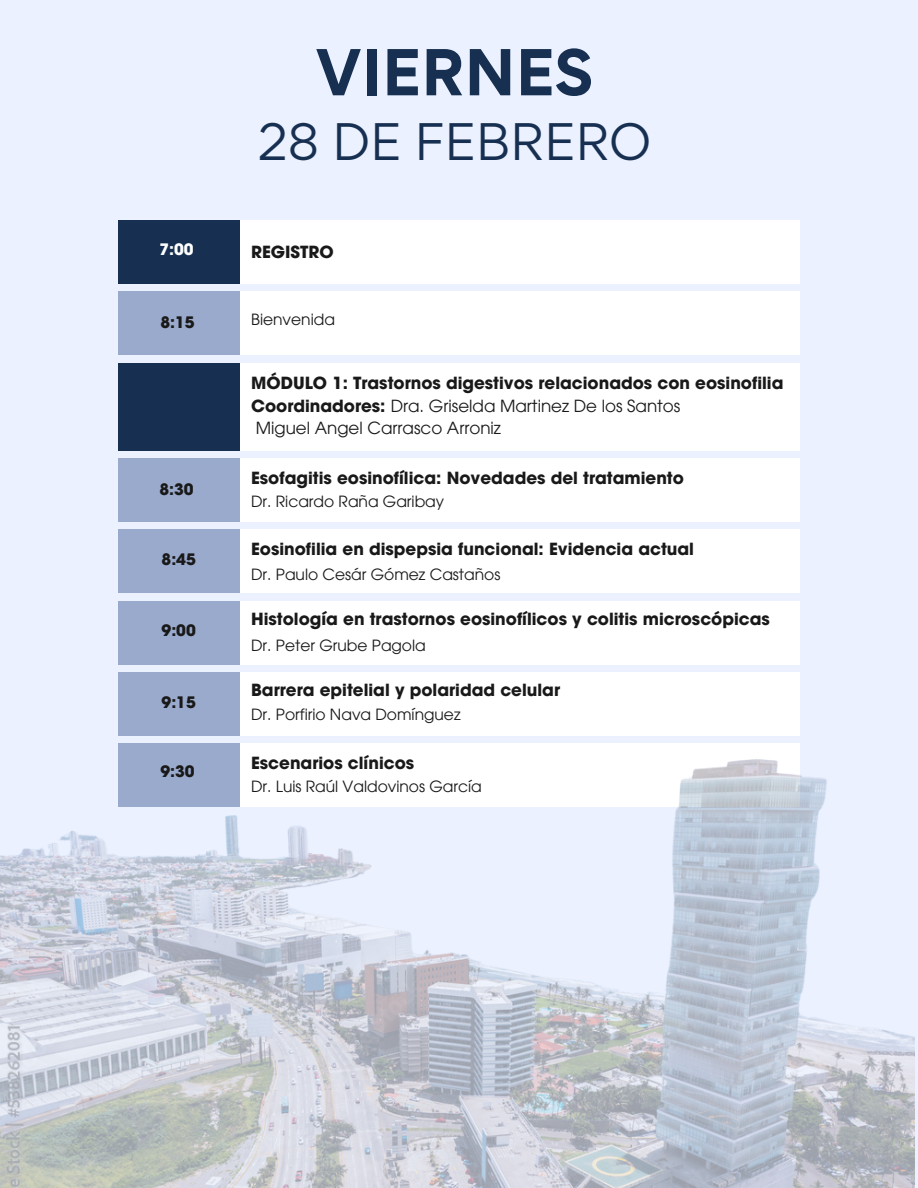
<style>
.page{position:relative;width:918px;height:1188px;background:#ebf1ff}
.page>*{position:absolute;margin:0;border:0;box-sizing:border-box;transform-origin:0 0}
.t1{font:700 59.1px "Gordita";color:#173051}
.t2{font:47.1px "Gordita";color:#173051}
.t3{font:700 16.8px "ITC Avant Garde Pro";color:#191919}
.t4{font:16.8px "ITC Avant Garde Pro";color:#191919}
.t5{font:700 15.75px "ITC Avant Garde Pro";color:#191919}
.t6{font:700 15.75px "ITC Avant Garde Pro";color:#fff}
.t7{font:15.45px "ITC Avant Garde Pro";color:#191919}
.s1{font-weight:700}
</style>
<div class="page">
<div style="left:239px;top:220px;width:561px;height:64px;background:#fff"></div>
<div style="left:118px;top:220px;width:121px;height:64px;background:#173051"></div>
<div style="left:239px;top:292px;width:561px;height:63px;background:#fff"></div>
<div style="left:118px;top:292px;width:121px;height:63px;background:#9aaacc"></div>
<div style="left:239px;top:363px;width:561px;height:87px;background:#fff"></div>
<div style="left:118px;top:363px;width:121px;height:87px;background:#173051"></div>
<div style="left:239px;top:458px;width:561px;height:64px;background:#fff"></div>
<div style="left:118px;top:458px;width:121px;height:64px;background:#9aaacc"></div>
<div style="left:239px;top:530px;width:561px;height:63px;background:#fff"></div>
<div style="left:118px;top:530px;width:121px;height:63px;background:#9aaacc"></div>
<div style="left:239px;top:601px;width:561px;height:63px;background:#fff"></div>
<div style="left:118px;top:601px;width:121px;height:63px;background:#9aaacc"></div>
<div style="left:239px;top:672px;width:561px;height:64px;background:#fff"></div>
<div style="left:118px;top:672px;width:121px;height:64px;background:#9aaacc"></div>
<img style="left:0;top:725px;width:915px;height:463px">
<h1 class="t1" style="left:315px;top:32px;width:279px">VIERNES</h1>
<h2 class="t2" style="left:257px;top:110px;width:395px">28 DE FEBRERO</h2>
<p class="t6" style="left:159px;top:243px;width:36px">7:00</p>
<h4 class="t3" style="left:251px;top:245px;width:84px">REGISTRO</h4>
<h4 class="t5" style="left:161px;top:316px;width:36px">8:15</h4>
<p class="t7" style="left:251px;top:313px;width:85px">Bienvenida</p>
<h4 class="t5" style="left:159px;top:483px;width:36px">8:30</h4>
<p class="t5" style="left:162px;top:553px;width:36px">8:45</p>
<p class="t5" style="left:162px;top:624px;width:36px">9:00</p>
<h4 class="t5" style="left:162px;top:696px;width:36px">9:15</h4>
<h4 class="t5" style="left:161px;top:765px;width:36px">9:30</h4>
<p class="t3" style="left:251px;top:377px;width:534px">MÓDULO 1: Trastornos digestivos relacionados con eosinofilia</p>
<p class="t4" style="left:251px;top:399px;width:431px"><span class="s1">Coordinadores:</span> Dra. Griselda Martinez De los Santos</p>
<p class="t4" style="left:256px;top:422px;width:247px">Miguel Angel Carrasco Arroniz</p>
<h4 class="t3" style="left:251px;top:471px;width:434px">Esofagitis eosinofílica: Novedades del tratamiento</h4>
<p class="t7" style="left:251px;top:495px;width:195px">Dr. Ricardo Raña Garibay</p>
<h4 class="t3" style="left:251px;top:543px;width:444px">Eosinofilia en dispepsia funcional: Evidencia actual</h4>
<p class="t7" style="left:251px;top:568px;width:251px">Dr. Paulo Cesár Gómez Castaños</p>
<h4 class="t3" style="left:251px;top:612px;width:520px">Histología en trastornos eosinofílicos y colitis microscópicas</h4>
<p class="t7" style="left:251px;top:639px;width:176px">Dr. Peter Grube Pagola</p>
<h4 class="t3" style="left:251px;top:683px;width:311px">Barrera epitelial y polaridad celular</h4>
<p class="t7" style="left:251px;top:709px;width:211px">Dr. Porfirio Nava Domínguez</p>
<p class="t3" style="left:251px;top:756px;width:165px">Escenarios clínicos</p>
<p class="t7" style="left:251px;top:780px;width:232px">Dr. Luis Raúl Valdovinos García</p>
</div>
